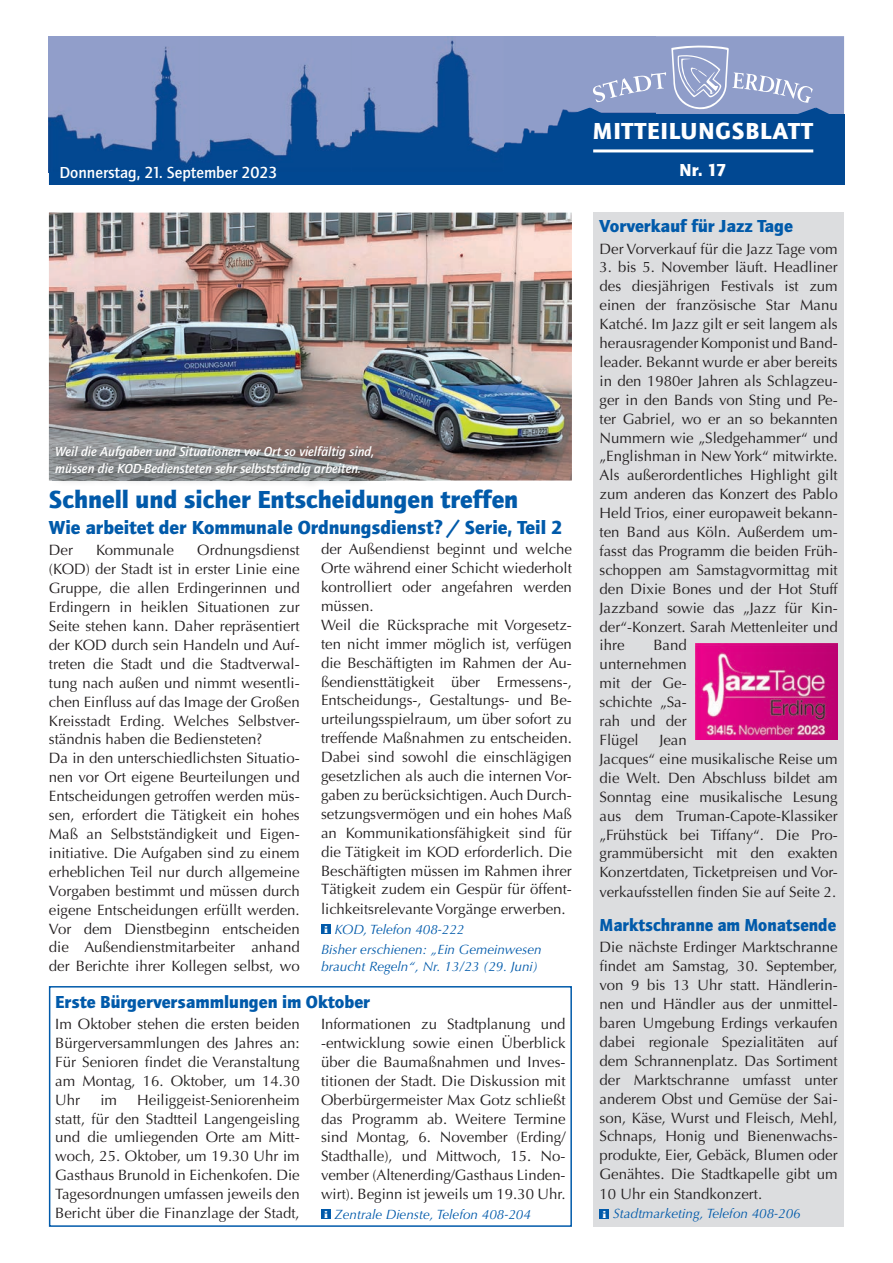
<style>
.page{position:relative;width:893px;height:1263px;background:#fff}
.page>*{position:absolute;margin:0;border:0;box-sizing:border-box;transform-origin:0 0}
.t1{font:900 25.5px "Quay Sans ITC Std";color:#015aaa}
.t2{font:900 24px "Quay Sans ITC Std";letter-spacing:.04em;color:#fff}
.t3{font:900 19.5px "Quay Sans ITC Std";color:#015aaa}
.t4{font:900 18px "Quay Sans ITC Std";color:#015aaa}
.t5{font:900 18px "Quay Sans ITC Std";color:#015aaa;scale:.95 1}
.t6{font:900 18px "Quay Sans ITC Std";color:#fff}
.t7{font:500 16.5px "Quay Sans ITC Std";color:#fff}
.t8{font:15px/18.9px "Optima";color:#231f20;text-align:justify}
.t9{font:italic 13.5px/20.7px "Optima";color:#015aaa}
.t10{font:italic 500 13.5px/16.5px "Quay Sans ITC Std";color:#fff}
.s1{font-family:"Bodoni URW";font-weight:700;font-style:normal;font-stretch:expanded;font-size:10.5px;color:#fff}
</style>
<div class="page">
<div style="left:593px;top:213px;width:251px;height:1014px;background:#dcdddf"></div>
<svg style="left:49px;top:36px;width:795px;height:136px;background:#6181b6"></svg>
<div style="left:649px;top:114px;width:195px;height:68px;background:#014892"></div>
<div style="left:49px;top:172px;width:795px;height:13px;background:#014892"></div>
<svg style="left:563px;top:45px;width:279px;height:87px"></svg>
<hr style="left:593px;top:149px;width:220px;height:3px;background:#fff">
<div style="left:321px;top:924px;width:10px;height:10px;background:#015aaa"></div>
<div style="left:600px;top:1209px;width:9px;height:10px;background:#015aaa"></div>
<div style="left:321px;top:1209px;width:10px;height:10px;background:#015aaa"></div>
<img style="left:49px;top:213px;width:523px;height:267px">
<img style="left:695px;top:643px;width:143px;height:97px">
<div style="left:49px;top:986px;width:523px;height:241px;border:2px solid #015aaa"></div>
<img style="left:52px;top:443px;width:333px;height:41px">
<h2 class="t2" style="left:593px;top:117px;width:221px">MITTEILUNGSBLATT</h2>
<p class="t7" style="left:60px;top:163px;width:219px">Donnerstag, 21. September 2023</p>
<p class="t6" style="left:680px;top:159px;width:48px">Nr. 17</p>
<p class="t10" style="left:55px;top:444px;width:321px">Weil die Aufgaben und Situationen vor Ort so vielfältig sind, müssen die KOD-Bediensteten sehr selbstständig arbeiten.</p>
<h1 class="t1" style="left:49px;top:484px;width:471px">Schnell und sicher Entscheidungen treffen</h1>
<h3 class="t3" style="left:49px;top:515px;width:515px">Wie arbeitet der Kommunale Ordnungsdienst? / Serie, Teil 2</h3>
<p class="t8" style="left:49px;top:540px;width:26px">Der</p>
<p class="t8" style="left:96px;top:540px;width:79px">Kommunale</p>
<p class="t8" style="left:49px;top:540px;width:252px;text-align:left;text-indent:148px">Ordnungsdienst (KOD) der Stadt ist in erster Linie eine Gruppe, die allen Erdingerinnen und Erdingern in heiklen Situationen zur Seite stehen kann. Daher repräsentiert der KOD durch sein Handeln und Auf&shy;treten die Stadt und die Stadtverwal&shy;tung nach außen und nimmt wesentli&shy;chen Einfluss auf das Image der Großen Kreisstadt Erding. Welches Selbstver&shy;ständnis haben die Bediensteten?<br>Da in den unterschiedlichsten Situatio&shy;nen vor Ort eigene Beurteilungen und Entscheidungen getroffen werden müs&shy;sen, erfordert die Tätigkeit ein hohes Maß an Selbstständigkeit und Eigen&shy;initiative. Die Aufgaben sind zu einem erheblichen Teil nur durch allgemeine Vorgaben bestimmt und müssen durch eigene Entscheidungen erfüllt werden.<br>Vor dem Dienstbeginn entscheiden die Außendienstmitarbeiter anhand der Berichte ihrer Kollegen selbst, wo</p>
<p class="t8" style="left:321px;top:540px;width:252px;text-align:left">der Außendienst beginnt und welche Orte während einer Schicht wiederholt kontrolliert oder angefahren werden müssen.<br>Weil die Rücksprache mit Vorgesetz&shy;ten nicht immer möglich ist, verfügen die Beschäftigten im Rahmen der Au&shy;ßendiensttätigkeit über Ermessens-, Entscheidungs-, Gestaltungs- und Be&shy;urteilungsspielraum, um über sofort zu treffende Maßnahmen zu entscheiden.<br>Dabei sind sowohl die einschlägigen gesetzlichen als auch die internen Vor&shy;gaben zu berücksichtigen. Auch Durch&shy;setzungsvermögen und ein hohes Maß an Kommunikationsfähigkeit sind für die Tätigkeit im KOD erforderlich. Die Beschäftigten müssen im Rahmen ihrer Tätigkeit zudem ein Gespür für öffent&shy;lichkeitsrelevante Vorgänge erwerben.</p>
<p class="t9" style="left:321px;top:919px;width:222px"><span class="s1">i</span> KOD, Telefon 408-222<br>Bisher erschienen: „Ein Gemeinwesen</p>
<p class="t9" style="left:321px;top:956px;width:218px">braucht Regeln“, Nr. 13/23 (29. Juni)</p>
<p class="t4" style="left:55px;top:991px;width:316px">Erste Bürgerversammlungen im Oktober</p>
<p class="t8" style="left:55px;top:1015px;width:246px">Im Oktober stehen die ersten beiden Bürgerversammlungen des Jahres an:<br>Für Senioren findet die Veranstaltung am Montag, 16. Oktober, um 14.30<br>Uhr</p>
<p class="t8" style="left:321px;top:1015px;width:246px">Informationen zu Stadtplanung und -entwicklung sowie einen Überblick über die Baumaßnahmen und Inves&shy;titionen der Stadt. Die Diskussion mit Oberbürgermeister Max Gotz schließt das Programm ab. Weitere Termine sind Montag, 6. November (Erding/ Stadthalle), und Mittwoch, 15. No&shy;vember (Altenerding/Gasthaus Linden&shy;wirt). Beginn ist jeweils um 19.30 Uhr.</p>
<p class="t9" style="left:324px;top:1204px;width:208px"><span class="s1">i</span> Zentrale Dienste, Telefon 408-204</p>
<p class="t8" style="left:55px;top:1090px;width:246px;text-indent:82px">Heiliggeist-Seniorenheim statt, für den Stadtteil Langengeisling und die umliegenden Orte am Mitt&shy;woch, 25. Oktober, um 19.30 Uhr im Gasthaus Brunold in Eichenkofen. Die Tagesordnungen umfassen jeweils den Bericht über die Finanzlage der Stadt,</p>
<p class="t8" style="left:100px;top:1090px;width:18px">im</p>
<p class="t4" style="left:600px;top:215px;width:195px">Vorverkauf für Jazz Tage</p>
<p class="t8" style="left:600px;top:239px;width:240px">Der Vorverkauf für die Jazz Tage vom</p>
<p class="t8" style="left:600px;top:258px;width:240px">3. bis 5. November läuft. Headliner des diesjährigen Festivals ist zum einen der französische Star Manu Katché. Im Jazz gilt er seit langem als herausragender Komponist und Band&shy;leader. Bekannt wurde er aber bereits in den 1980er Jahren als Schlagzeu&shy;ger in den Bands von Sting und Pe&shy;ter Gabriel, wo er an so bekannten Nummern wie „Sledgehammer“ und „Englishman in New York“ mitwirkte.<br>Als außerordentliches Highlight gilt zum anderen das Konzert des Pablo Held Trios, einer europaweit bekann&shy;ten Band aus Köln. Außerdem um&shy;fasst das Programm die beiden Früh&shy;schoppen am Samstagvormittag mit den Dixie Bones und der Hot Stuff Jazzband sowie das „Jazz für Kin&shy;der“-Konzert. Sarah Mettenleiter und ihre</p>
<p class="t8" style="left:600px;top:636px;width:89px;text-indent:54px">Band unternehmen mit der Ge&shy;schichte „Sa&shy;rah und der Flügel</p>
<p class="t8" style="left:600px;top:730px;width:240px;text-align:left;text-indent:60px">Jean<br>Jacques“ eine musikalische Reise um die Welt. Den Abschluss bildet am<br>Sonntag eine musikalische Lesung aus dem Truman-Capote-Klassiker „Frühstück bei Tiffany“. Die Pro&shy;grammübersicht mit den exakten<br>Konzertdaten, Ticketpreisen und Vor&shy;verkaufsstellen finden Sie auf Seite 2.</p>
<p class="t5" style="left:600px;top:914px;width:251px">Marktschranne am Monatsende</p>
<p class="t8" style="left:600px;top:938px;width:240px">Die nächste Erdinger Marktschranne findet am Samstag, 30. September, von 9 bis 13 Uhr statt. Händlerin&shy;nen und Händler aus der unmittel&shy;baren Umgebung Erdings verkaufen dabei regionale Spezialitäten auf dem Schrannenplatz. Das Sortiment der Marktschranne umfasst unter anderem Obst und Gemüse der Sai&shy;son, Käse, Wurst und Fleisch, Mehl, Schnaps, Honig und Bienenwachs&shy;produkte, Eier, Gebäck, Blumen oder Genähtes. Die Stadtkapelle gibt um 10 Uhr ein Standkonzert.</p>
<p class="t9" style="left:603px;top:1203px;width:200px"><span class="s1">i</span> Stadtmarketing, Telefon 408-206</p>
</div>
